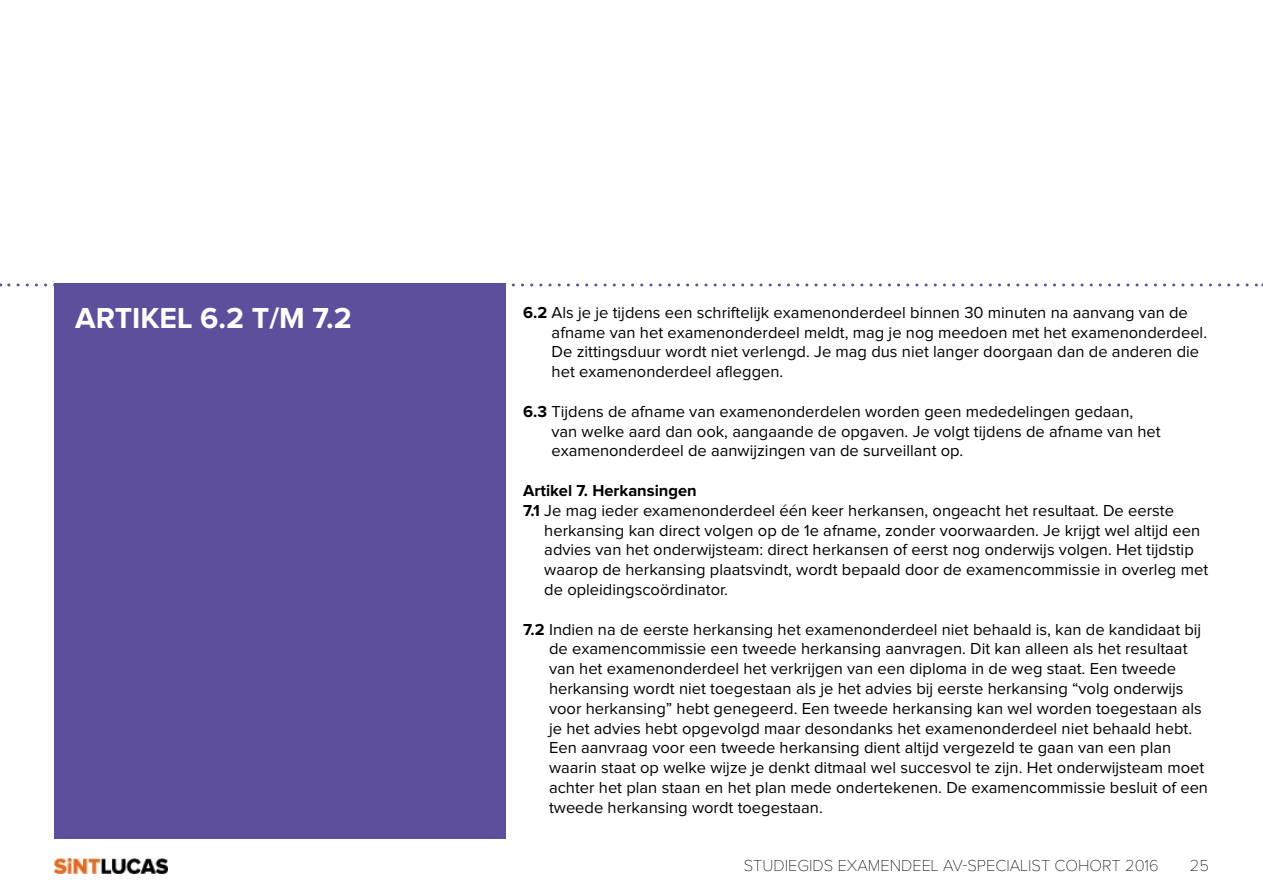
<style>
.page{position:relative;width:1263px;height:893px;background:#fff}
.page>*{position:absolute;margin:0;border:0;box-sizing:border-box;transform-origin:0 0}
.t1{font:700 30px "Proxima Nova";color:#fff}
.t2{font:16.5px/19.8px "Proxima Nova";color:#000}
.t3{font:100 16.5px "Proxima Nova";color:#000}
.t4{font:700 16.5px "Proxima Nova";color:#000}
.s1{font-weight:700}
</style>
<div class="page">
<img style="left:54px;top:858px;width:114px;height:15px">
<div style="left:54px;top:283px;width:451px;height:556px;background:#5e4f9c"></div>
<svg style="left:9px;top:283px;width:1254px;height:3px"></svg>
<h1 class="t1" style="left:75px;top:305px;width:278px">ARTIKEL 6.2 T/M 7.2</h1>
<p class="t2" style="left:552px;top:303px;width:657px;text-indent:-28px"><span class="s1">6.2</span> Als je je tijdens een schriftelijk examenonderdeel binnen 30 minuten na aanvang van de afname van het examenonderdeel meldt, mag je nog meedoen met het examenonderdeel.<br>De zittingsduur wordt niet verlengd. Je mag dus niet langer doorgaan dan de anderen die het examenonderdeel afleggen.</p>
<p class="t2" style="left:551px;top:402px;width:611px;text-indent:-28px"><span class="s1">6.3</span> Tijdens de afname van examenonderdelen worden geen mededelingen gedaan, van welke aard dan ook, aangaande de opgaven. Je volgt tijdens de afname van het examenonderdeel de aanwijzingen van de surveillant op.</p>
<p class="t4" style="left:523px;top:483px;width:175px">Artikel 7. Herkansingen</p>
<p class="t2" style="left:523px;top:501px;width:652px"><span class="s1">7.1</span> Je mag ieder examenonderdeel één keer herkansen, ongeacht het resultaat. De eerste</p>
<p class="t2" style="left:544px;top:521px;width:657px">herkansing kan direct volgen op de 1e afname, zonder voorwaarden. Je krijgt wel altijd een</p>
<p class="t2" style="left:544px;top:541px;width:651px">advies van het onderwijsteam: direct herkansen of eerst nog onderwijs volgen. Het tijdstip</p>
<p class="t2" style="left:544px;top:560px;width:665px">waarop de herkansing plaatsvindt, wordt bepaald door de examencommissie in overleg met</p>
<p class="t2" style="left:544px;top:580px;width:185px">de opleidingscoördinator.</p>
<p class="t2" style="left:549px;top:620px;width:660px;text-indent:-26px"><span class="s1">7.2</span> Indien na de eerste herkansing het examenonderdeel niet behaald is, kan de kandidaat bij de examencommissie een tweede herkansing aanvragen. Dit kan alleen als het resultaat van het examenonderdeel het verkrijgen van een diploma in de weg staat. Een tweede herkansing wordt niet toegestaan als je het advies bij eerste herkansing “volg onderwijs voor herkansing” hebt genegeerd. Een tweede herkansing kan wel worden toegestaan als je het advies hebt opgevolgd maar desondanks het examenonderdeel niet behaald hebt.<br>Een aanvraag voor een tweede herkansing dient altijd vergezeld te gaan van een plan waarin staat op welke wijze je denkt ditmaal wel succesvol te zijn. Het onderwijsteam moet achter het plan staan en het plan mede ondertekenen. De examencommissie besluit of een tweede herkansing wordt toegestaan.</p>
<p class="t3" style="left:744px;top:858px;width:416px">STUDIEGIDS EXAMENDEEL AV-SPECIALIST COHORT 2016</p>
<p class="t3" style="left:1190px;top:858px;width:20px">25</p>
</div>
